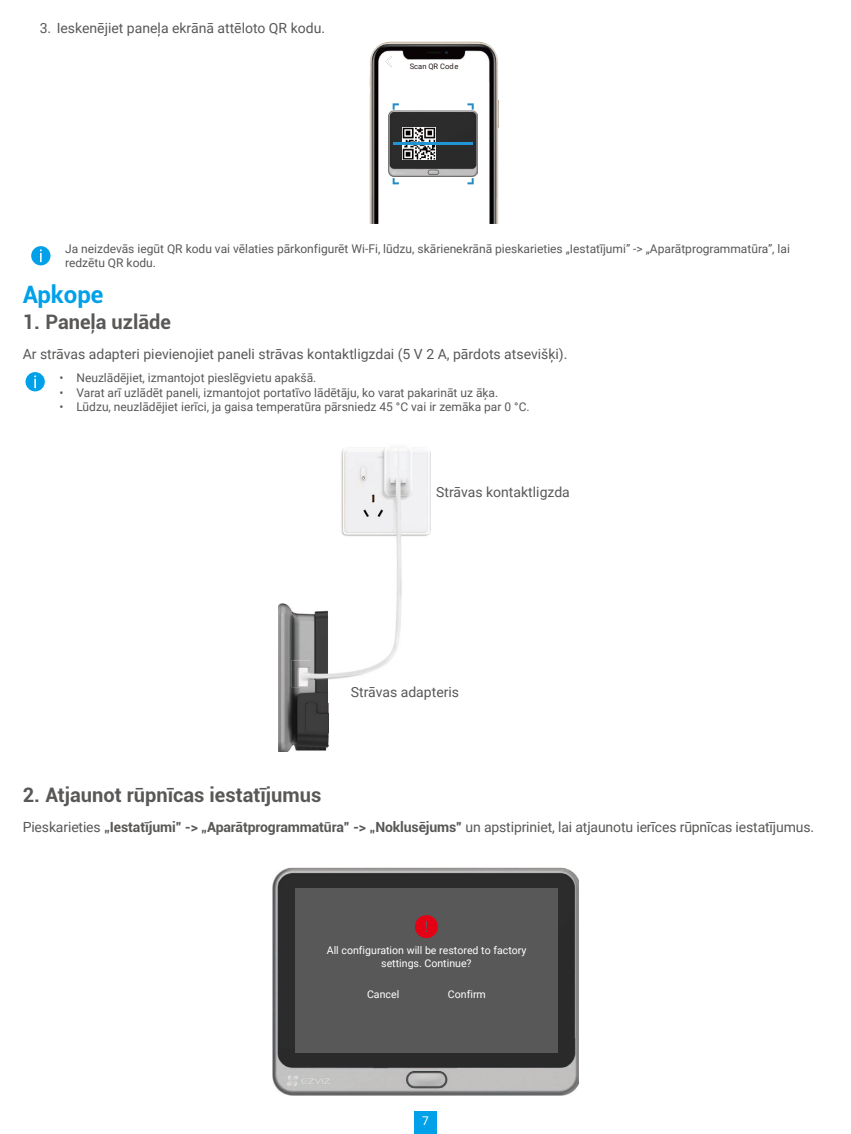
<style>
.page{position:relative;width:851px;height:1134px;background:#fff}
.page>*{position:absolute;margin:0;border:0;box-sizing:border-box;transform-origin:0 0}
.t1{font:700 24px "Roboto";color:#00a1e9}
.t2{font:700 20px "Roboto";color:#595857}
.t3{font:14px "Roboto";color:#595857}
.t4{font:12px/14.4px "Roboto";color:#595857}
.t5{font:12px "Roboto";color:#fff}
.t6{font:10.6px/12.8px "Roboto";color:#fff;text-align:center}
.t7{font:7.6px "Roboto";color:#241a17}
.s1{font-weight:700}
</style>
<div class="page">
<div style="left:414px;top:1111px;width:23px;height:23px;background:#00a1e9"></div>
<img style="left:370px;top:42px;width:129px;height:182px">
<svg style="left:385px;top:56px;width:7px;height:11px"></svg>
<img style="left:388px;top:111px;width:89px;height:66px">
<img style="left:402px;top:128px;width:33px;height:32px">
<svg style="left:467px;top:103px;width:6px;height:7px"></svg>
<svg style="left:392px;top:103px;width:7px;height:7px"></svg>
<svg style="left:392px;top:178px;width:7px;height:6px"></svg>
<svg style="left:467px;top:178px;width:6px;height:6px"></svg>
<hr style="left:393px;top:143px;width:80px;height:2px;background:#2194d3">
<div style="left:31px;top:246px;width:19px;height:19px;background:#00a1e9;border-radius:50%"></div>
<svg style="left:40px;top:249px;width:2px;height:13px"></svg>
<div style="left:26px;top:372px;width:19px;height:19px;background:#00a1e9;border-radius:50%"></div>
<svg style="left:34px;top:375px;width:2px;height:13px"></svg>
<img style="left:278px;top:604px;width:32px;height:49px">
<img style="left:278px;top:653px;width:50px;height:99px">
<img style="left:328px;top:447px;width:102px;height:233px">
<img style="left:310px;top:610px;width:18px;height:70px">
<img style="left:292px;top:660px;width:18px;height:27px">
<img style="left:272px;top:868px;width:306px;height:227px">
<div style="left:295px;top:888px;width:262px;height:165px;background:#595858"></div>
<div style="left:415px;top:915px;width:23px;height:23px;background:#e60013;border-radius:50%"></div>
<svg style="left:425px;top:921px;width:2px;height:11px"></svg>
<p class="t3" style="left:40px;top:18px;width:287px">3. Ieskenējiet paneļa ekrānā attēloto QR kodu.</p>
<p class="t7" style="left:409px;top:61px;width:50px">Scan QR Code</p>
<p class="t4" style="left:65px;top:241px;width:726px">Ja neizdevās iegūt QR kodu vai vēlaties pārkonfigurēt Wi-Fi, lūdzu, skārienekrānā pieskarieties „Iestatījumi” -&gt; „Aparātprogrammatūra”, lai redzētu QR kodu.</p>
<h1 class="t1" style="left:23px;top:278px;width:82px">Apkope</h1>
<h2 class="t2" style="left:23px;top:307px;width:150px">1. Paneļa uzlāde</h2>
<p class="t3" style="left:23px;top:344px;width:546px">Ar strāvas adapteri pievienojiet paneli strāvas kontaktligzdai (5 V 2 A, pārdots atsevišķi).</p>
<p class="t4" style="left:59px;top:370px;width:258px">• Neuzlādējiet, izmantojot pieslēgvietu apakšā.</p>
<p class="t4" style="left:59px;top:385px;width:440px">• Varat arī uzlādēt paneli, izmantojot portatīvo lādētāju, ko varat pakarināt uz āķa.</p>
<p class="t4" style="left:59px;top:399px;width:471px">• Lūdzu, neuzlādējiet ierīci, ja gaisa temperatūra pārsniedz 45 °C vai ir zemāka par 0 °C.</p>
<p class="t3" style="left:436px;top:483px;width:135px">Strāvas kontaktligzda</p>
<p class="t3" style="left:351px;top:682px;width:110px">Strāvas adapteris</p>
<h2 class="t2" style="left:23px;top:781px;width:300px">2. Atjaunot rūpnīcas iestatījumus</h2>
<p class="t3" style="left:23px;top:817px;width:792px">Pieskarieties <span class="s1">„Iestatījumi” -&gt; „Aparātprogrammatūra” -&gt; „Noklusējums”</span> un apstipriniet, lai atjaunotu ierīces rūpnīcas iestatījumus.</p>
<p class="t6" style="left:327px;top:943px;width:201px">All configuration will be restored to factory settings. Continue?</p>
<p class="t6" style="left:367px;top:987px;width:34px">Cancel</p>
<p class="t6" style="left:448px;top:987px;width:39px">Confirm</p>
<p class="t5" style="left:422px;top:1112px;width:8px">7</p>
</div>
